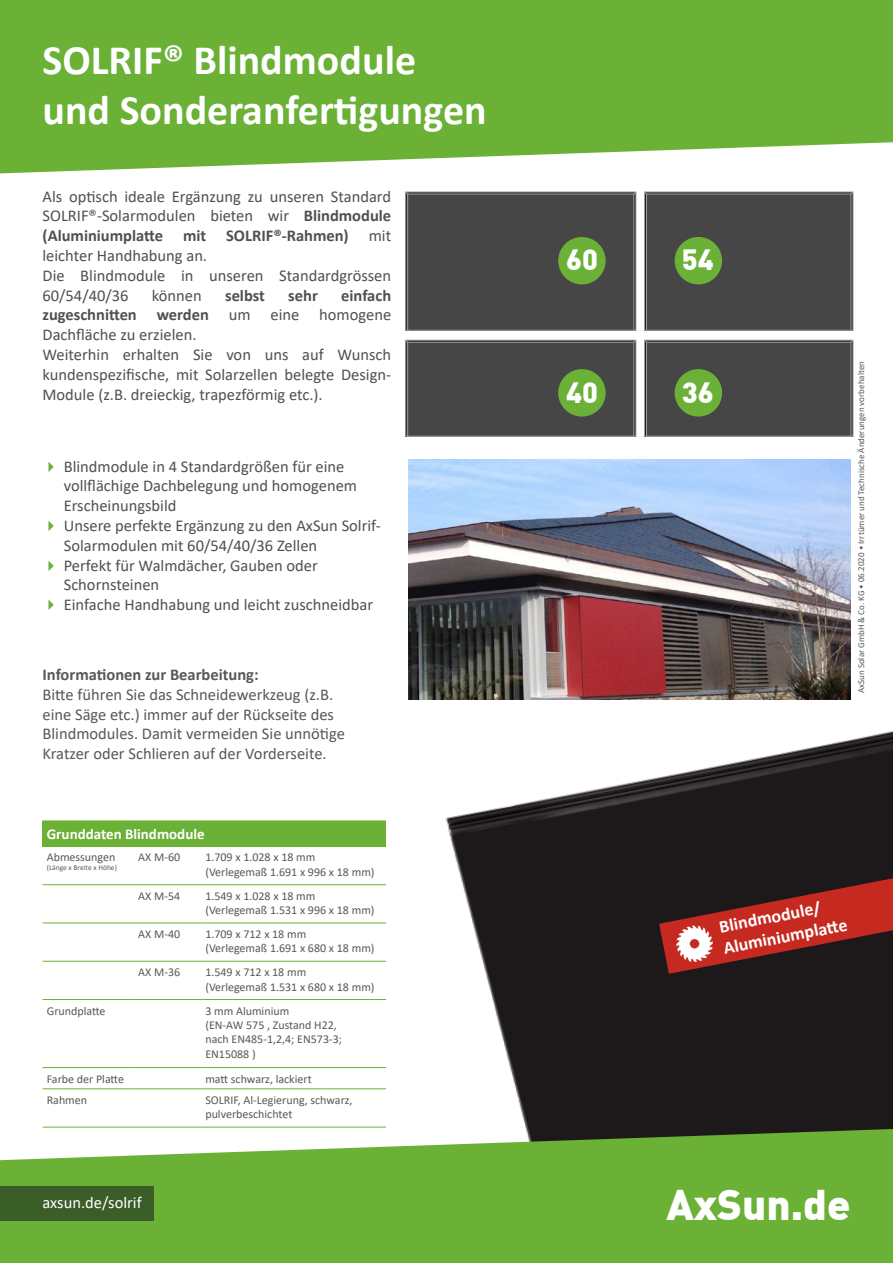
<style>
.page{position:relative;width:893px;height:1263px;background:#fff}
.page>*{position:absolute;margin:0;border:0;box-sizing:border-box;transform-origin:0 0}
.t1{font:700 42px/50.4px "Calibri";color:#fff}
.t2{font:900 42px "DIN";color:#fff}
.t3{font:900 28.65px "DIN";color:#fff}
.t4{font:700 18px/21.6px "Calibri";color:#fff}
.t5{font:16.5px/19.8px "Calibri";color:#505050}
.t6{font:16.5px/19.8px "Calibri";color:#585858}
.t7{font:700 16.5px "Calibri";color:#585858}
.t8{font:16.5px "Calibri";color:#fff}
.t9{font:700 16.5px "Calibri";color:#505050}
.t10{font:700 15px "Calibri";color:#fff}
.t11{font:12px/14.4px "Calibri";color:#585858}
.t12{font:9px "Calibri";color:#585858}
.t13{font:7.5px "Calibri";color:#585858}
.s1{font-weight:700}
</style>
<div class="page">
<img style="left:368px;top:731px;width:525px;height:398px">
<svg style="left:0;top:140px;width:893px;height:33px;fill:#6ab136"></svg>
<div style="left:0;top:0;width:893px;height:140px;background:#6ab136"></div>
<img style="left:408px;top:459px;width:442px;height:240px">
<div style="left:405px;top:192px;width:231px;height:138px;border:1px solid #a09f9c"></div>
<div style="left:408px;top:194px;width:226px;height:136px;background:#464646"></div>
<div style="left:408px;top:194px;width:226px;height:136px;border:1px solid #a09f9c"></div>
<div style="left:646px;top:194px;width:205px;height:136px;background:#464646"></div>
<div style="left:646px;top:194px;width:205px;height:136px;border:1px solid #a09f9c"></div>
<div style="left:405px;top:340px;width:231px;height:96px;border:1px solid #a09f9c"></div>
<div style="left:408px;top:342px;width:226px;height:94px;background:#464646"></div>
<div style="left:408px;top:342px;width:226px;height:94px;border:1px solid #a09f9c"></div>
<div style="left:644px;top:340px;width:209px;height:96px;border:1px solid #a09f9c"></div>
<div style="left:646px;top:342px;width:205px;height:94px;background:#464646"></div>
<div style="left:646px;top:342px;width:205px;height:94px;border:1px solid #a09f9c"></div>
<div style="left:558px;top:237px;width:48px;height:47px;background:#6bb137;border-radius:50%"></div>
<div style="left:675px;top:237px;width:47px;height:47px;background:#6bb137;border-radius:50%"></div>
<div style="left:558px;top:369px;width:48px;height:48px;background:#6bb137;border-radius:50%"></div>
<div style="left:675px;top:369px;width:47px;height:48px;background:#6bb137;border-radius:50%"></div>
<svg style="left:659px;top:878px;width:234px;height:96px;background:#6f201c"></svg>
<img style="left:673px;top:922px;width:42px;height:41px">
<svg style="left:0;top:1129px;width:893px;height:45px;fill:#6ab136"></svg>
<div style="left:0;top:1174px;width:893px;height:89px;background:#6ab136"></div>
<div style="left:43px;top:821px;width:343px;height:25px;background:#6ab136"></div>
<hr style="left:43px;top:884px;width:91px;height:1px;background:#6ab136">
<hr style="left:134px;top:884px;width:67px;height:1px;background:#6ab136">
<hr style="left:201px;top:884px;width:185px;height:1px;background:#6ab136">
<hr style="left:43px;top:923px;width:91px;height:1px;background:#6ab136">
<hr style="left:134px;top:923px;width:67px;height:1px;background:#6ab136">
<hr style="left:201px;top:923px;width:185px;height:1px;background:#6ab136">
<hr style="left:43px;top:961px;width:91px;height:1px;background:#6ab136">
<hr style="left:134px;top:961px;width:67px;height:1px;background:#6ab136">
<hr style="left:201px;top:961px;width:185px;height:1px;background:#6ab136">
<hr style="left:43px;top:999px;width:91px;height:1px;background:#6ab136">
<hr style="left:134px;top:999px;width:67px;height:1px;background:#6ab136">
<hr style="left:201px;top:999px;width:185px;height:1px;background:#6ab136">
<hr style="left:43px;top:1067px;width:91px;height:1px;background:#6ab136">
<hr style="left:134px;top:1067px;width:67px;height:1px;background:#6ab136">
<hr style="left:201px;top:1067px;width:185px;height:1px;background:#6ab136">
<hr style="left:43px;top:1088px;width:91px;height:1px;background:#6ab136">
<hr style="left:134px;top:1088px;width:67px;height:1px;background:#6ab136">
<hr style="left:201px;top:1088px;width:185px;height:1px;background:#6ab136">
<hr style="left:43px;top:1127px;width:91px;height:1px;background:#6ab136">
<hr style="left:134px;top:1127px;width:67px;height:1px;background:#6ab136">
<hr style="left:201px;top:1127px;width:185px;height:1px;background:#6ab136">
<hr style="left:43px;top:846px;width:91px;height:1px;background:#6ab136">
<hr style="left:134px;top:846px;width:67px;height:1px;background:#6ab136">
<hr style="left:201px;top:846px;width:185px;height:1px;background:#6ab136">
<div style="left:0;top:1186px;width:153px;height:34px;background:#3b5e29"></div>
<h1 class="t1" style="left:43px;top:34px;width:446px">SOLRIF® Blindmodule und Sonderanfertigungen</h1>
<p class="t5" style="left:43px;top:186px;width:350px">Als optisch ideale Ergänzung zu unseren Standard SOLRIF®-Solarmodulen bieten wir <span class="s1">Blindmodule (Aluminiumplatte mit SOLRIF®-Rahmen)</span> mit leichter Handhabung an.<br>Die Blindmodule in unseren Standardgrössen 60/54/40/36</p>
<p class="t5" style="left:43px;top:285px;width:350px;text-indent:299px"><span class="s1">einfach zugeschnitten werden</span> um eine homogene Dachfläche zu erzielen.<br>Weiterhin erhalten Sie von uns auf Wunsch kundenspezifische, mit Solarzellen belegte Design-Module (z.B. dreieckig, trapezförmig etc.).</p>
<p class="t5" style="left:152px;top:285px;width:51px">können</p>
<p class="t9" style="left:225px;top:283px;width:41px">selbst</p>
<p class="t9" style="left:288px;top:283px;width:31px">sehr</p>
<p class="t5" style="left:64px;top:456px;width:319px">Blindmodule in 4 Standardgrößen für eine vollflächige Dachbelegung und homogenem Erscheinungsbild<br>Unsere perfekte Ergänzung zu den AxSun Solrif-Solarmodulen mit 60/54/40/36 Zellen<br>Perfekt für Walmdächer, Gauben oder Schornsteinen<br>Einfache Handhabung und leicht zuschneidbar</p>
<p class="t7" style="left:43px;top:663px;width:218px">Informationen zur Bearbeitung:</p>
<p class="t6" style="left:43px;top:684px;width:304px">Bitte führen Sie das Schneidewerkzeug (z.B. eine Säge etc.) immer auf der Rückseite des Blindmodules. Damit vermeiden Sie unnötige Kratzer oder Schlieren auf der Vorderseite.</p>
<p class="t10" style="left:47px;top:824px;width:159px">Grunddaten Blindmodule</p>
<p class="t11" style="left:47px;top:850px;width:70px">Abmessungen</p>
<p class="t13" style="left:47px;top:863px;width:72px">(Länge x Breite x Höhe)</p>
<p class="t11" style="left:138px;top:850px;width:43px">AX M-60</p>
<p class="t11" style="left:205px;top:850px;width:171px">1.709 x 1.028 x 18 mm (Verlegemaß 1.691 x 996 x 18 mm)</p>
<p class="t11" style="left:138px;top:888px;width:43px">AX M-54</p>
<p class="t11" style="left:205px;top:888px;width:171px">1.549 x 1.028 x 18 mm (Verlegemaß 1.531 x 996 x 18 mm)</p>
<p class="t11" style="left:138px;top:926px;width:43px">AX M-40</p>
<p class="t11" style="left:205px;top:926px;width:171px">1.709 x 712 x 18 mm<br>(Verlegemaß 1.691 x 680 x 18 mm)</p>
<p class="t11" style="left:138px;top:965px;width:43px">AX M-36</p>
<p class="t11" style="left:205px;top:965px;width:171px">1.549 x 712 x 18 mm<br>(Verlegemaß 1.531 x 680 x 18 mm)</p>
<p class="t11" style="left:47px;top:1003px;width:60px">Grundplatte</p>
<p class="t11" style="left:205px;top:1003px;width:138px">3 mm Aluminium<br>(EN-AW 575 , Zustand H22, nach EN485-1,2,4; EN573-3;<br>EN15088 )</p>
<p class="t11" style="left:47px;top:1071px;width:79px">Farbe der Platte</p>
<p class="t11" style="left:205px;top:1071px;width:108px">matt schwarz, lackiert</p>
<p class="t11" style="left:47px;top:1092px;width:42px">Rahmen</p>
<p class="t11" style="left:205px;top:1092px;width:149px">SOLRIF, Al-Legierung, schwarz, pulverbeschichtet</p>
<p class="t8" style="left:43px;top:1191px;width:101px">axsun.de/solrif</p>
<h2 class="t3" style="left:566px;top:241px;width:33px">60</h2>
<h2 class="t3" style="left:682px;top:241px;width:33px">54</h2>
<h2 class="t3" style="left:566px;top:373px;width:33px">40</h2>
<h2 class="t3" style="left:682px;top:373px;width:33px">36</h2>
<p class="t12" style="left:855px;top:693px;width:333px;rotate:-90deg">AxSun Solar GmbH &amp; Co. KG • 06.2020 • Irrtümer und Technische Änderungen vorbehalten</p>
<p class="t4" style="left:717px;top:916px;width:127px;rotate:-11deg">Blindmodule/<br>Aluminiumplatt e</p>
<h1 class="t2" style="left:666px;top:1177px;width:186px">AxSun.de</h1>
</div>
